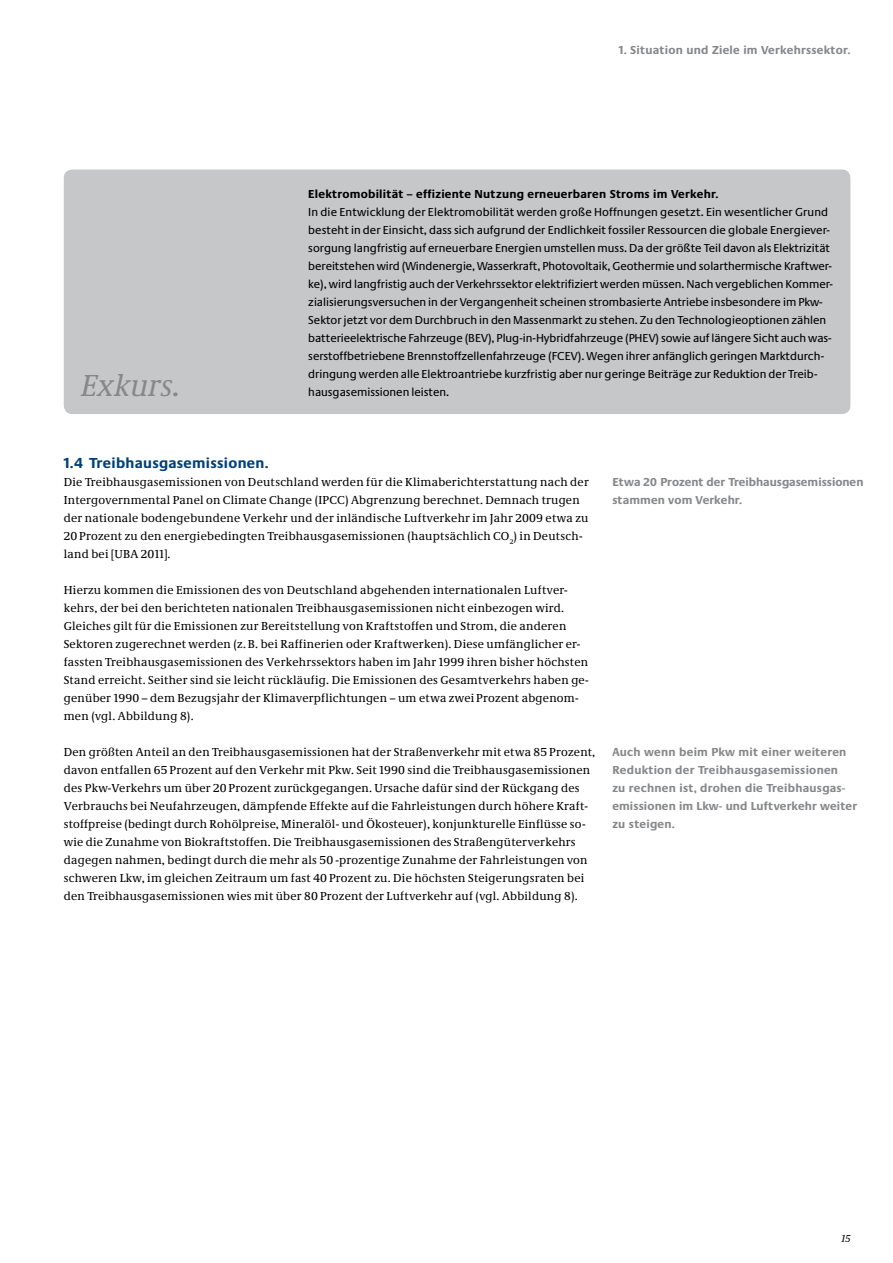
<style>
.page{position:relative;width:893px;height:1263px;background:#fff}
.page>*{position:absolute;margin:0;border:0;box-sizing:border-box;transform-origin:0 0}
.t1{font:italic 31.5px "Neue Demos";color:#87888a}
.t2{font:700 15px "Neue Praxis";letter-spacing:.02em;color:#004178}
.t3{font:12px/18px "Neue Demos";letter-spacing:.02em;color:#000}
.t4{font:12px/18px "Neue Praxis";color:#000}
.t5{font:700 12px/18px "Neue Praxis";letter-spacing:.02em;color:#87888a}
.t6{font:700 12px "Neue Praxis";letter-spacing:.02em;color:#000}
.t7{font:700 12px/18px "Neue Praxis";color:#87888a}
.t8{font:italic 10.5px "Neue Demos";color:#000}
</style>
<div class="page">
<div style="left:64px;top:170px;width:786px;height:244px;background:#c6c7c8;border-radius:9px"></div>
<h1 class="t1" style="left:81px;top:366px;width:102px">Exkurs.</h1>
<p class="t5" style="left:619px;top:41px;width:233px">1. Situation und Ziele im Verkehrssektor.</p>
<p class="t6" style="left:308px;top:187px;width:412px">Elektromobilität – effiziente Nutzung erneuerbaren Stroms im Verkehr.</p>
<p class="t4" style="left:308px;top:203px;width:526px">In die Entwicklung der Elektromobilität werden große Hoffnungen gesetzt. Ein wesentlicher Grund besteht in der Einsicht, dass sich aufgrund der Endlichkeit fossiler Ressourcen die globale Energiever&shy;sorgung langfristig auf erneuerbare Energien umstellen muss. Da der größte Teil davon als Elektrizität bereitstehen wird (Windenergie, Wasserkraft, Photovoltaik, Geothermie und solarthermische Kraftwer&shy;ke), wird langfristig auch der Verkehrssektor elektrifiziert werden müssen. Nach vergeblichen Kommer&shy;zialisierungsversuchen in der Vergangenheit scheinen strombasierte Antriebe insbesondere im Pkw-Sektor jetzt vor dem Durchbruch in den Massenmarkt zu stehen. Zu den Technologieoptionen zählen batterieelektrische Fahrzeuge (BEV), Plug-in-Hybridfahrzeuge (PHEV) sowie auf längere Sicht auch was&shy;serstoffbetriebene Brennstoffzellenfahrzeuge (FCEV). Wegen ihrer anfänglich geringen Marktdurch&shy;dringung werden alle Elektroantriebe kurzfristig aber nur geringe Beiträge zur Reduktion der Treib-</p>
<p class="t4" style="left:308px;top:383px;width:142px">hausgasemissionen leisten.</p>
<p class="t2" style="left:64px;top:454px;width:206px">1.4 Treibhausgasemissionen.</p>
<p class="t3" style="left:64px;top:473px;width:527px">Die Treibhausgasemissionen von Deutschland werden für die Klimaberichterstattung nach der Intergovernmental Panel on Climate Change (IPCC) Abgrenzung berechnet. Demnach trugen der nationale bodengebundene Verkehr und der inländische Luftverkehr im Jahr 2009 etwa zu 20 Prozent zu den energiebedingten Treibhausgasemissionen (hauptsächlich CO<sub>2</sub>) in Deutsch&shy;land bei [UBA 2011].</p>
<p class="t3" style="left:64px;top:581px;width:526px">Hierzu kommen die Emissionen des von Deutschland abgehenden internationalen Luftver&shy;kehrs, der bei den berichteten nationalen Treibhausgasemissionen nicht einbezogen wird.<br>Gleiches gilt für die Emissionen zur Bereitstellung von Kraftstoffen und Strom, die anderen Sektoren zugerechnet werden (z. B. bei Raffinerien oder Kraftwerken). Diese umfänglicher er&shy;fassten Treibhausgasemissionen des Verkehrssektors haben im Jahr 1999 ihren bisher höchsten Stand erreicht. Seither sind sie leicht rückläufig. Die Emissionen des Gesamtverkehrs haben ge&shy;genüber 1990 – dem Bezugsjahr der Klimaverpflichtungen – um etwa zwei Prozent abgenom&shy;men (vgl. Abbildung 8).</p>
<p class="t3" style="left:64px;top:743px;width:533px">Den größten Anteil an den Treibhausgasemissionen hat der Straßenverkehr mit etwa 85 Prozent, davon entfallen 65 Prozent auf den Verkehr mit Pkw. Seit 1990 sind die Treibhausgasemissionen des Pkw-Verkehrs um über 20 Prozent zurückgegangen. Ursache dafür sind der Rückgang des Verbrauchs bei Neufahrzeugen, dämpfende Effekte auf die Fahrleistungen durch höhere Kraft&shy;stoffpreise (bedingt durch Rohölpreise, Mineralöl- und Ökosteuer), konjunkturelle Einflüsse so&shy;wie die Zunahme von Biokraftstoffen. Die Treibhausgasemissionen des Straßengüterverkehrs dagegen nahmen, bedingt durch die mehr als 50 -prozentige Zunahme der Fahrleistungen von schweren Lkw, im gleichen Zeitraum um fast 40 Prozent zu. Die höchsten Steigerungsraten bei den Treibhausgasemissionen wies mit über 80 Prozent der Luftverkehr auf (vgl. Abbildung 8).</p>
<p class="t7" style="left:612px;top:473px;width:253px">Etwa 20 Prozent der Treibhausgasemissionen stammen vom Verkehr.</p>
<p class="t5" style="left:612px;top:743px;width:246px">Auch wenn beim Pkw mit einer weiteren Reduktion der Treibhausgasemissionen<br>zu rechnen ist, drohen die Treibhausgas&shy;emissionen im Lkw- und Luftverkehr weiter zu steigen.</p>
<p class="t8" style="left:841px;top:1232px;width:11px">15</p>
</div>
